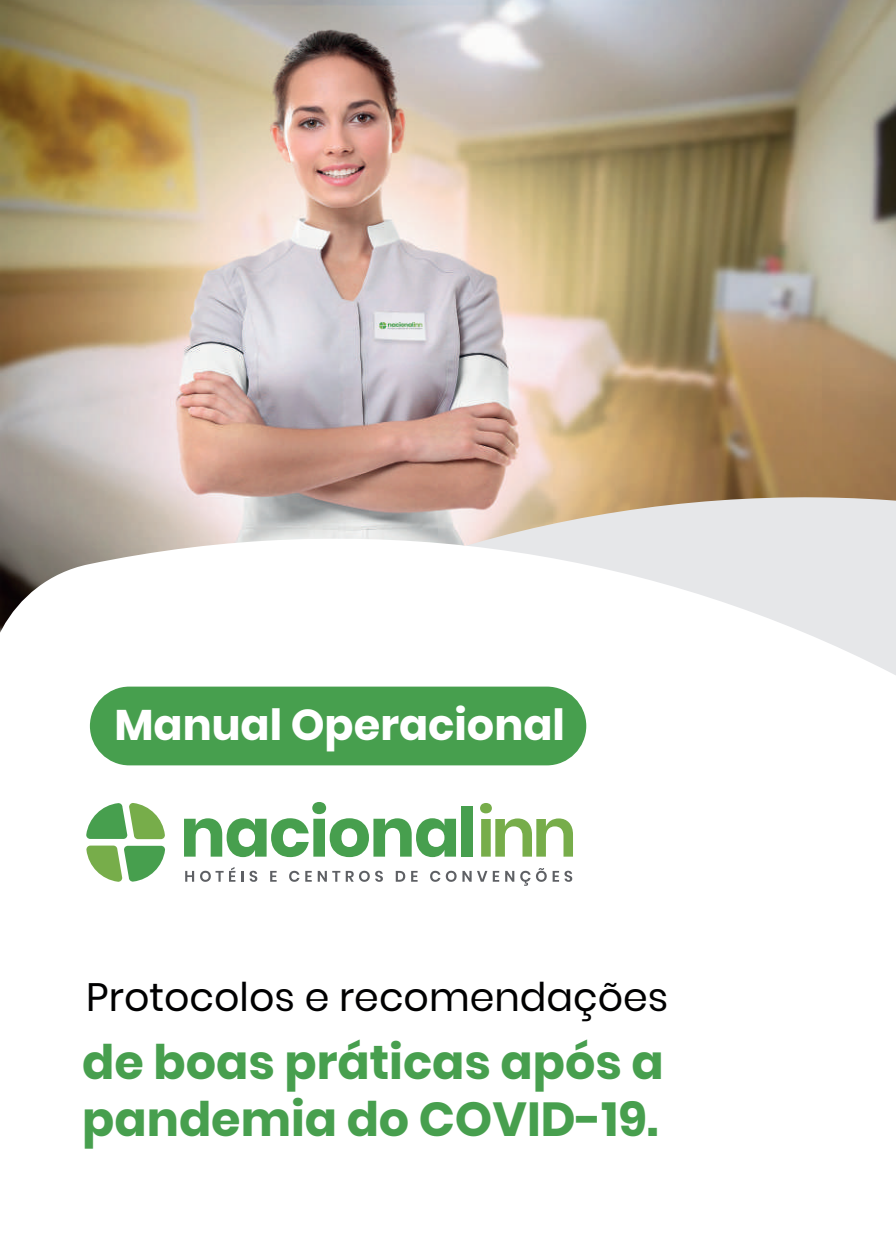
<style>
.page{position:relative;width:896px;height:1248px;background:#fff}
.page>*{position:absolute;margin:0;border:0;box-sizing:border-box;transform-origin:0 0}
.t1{font:700 47.6px/57.2px "Poppins";color:#479f4e}
.t2{font:700 43px "Poppins";color:#fff}
.t3{font:39.6px "Poppins";color:#000001}
</style>
<div class="page">
<img style="left:0;top:0;width:896px;height:451px">
<svg style="left:128px;top:381px;width:768px;height:70px"></svg>
<svg style="left:0;top:451px;width:896px;height:142px"></svg>
<svg style="left:0;top:593px;width:896px;height:293px"></svg>
<svg style="left:184px;top:801px;width:272px;height:56px"></svg>
<div style="left:461px;top:806px;width:12px;height:50px;background:#479f4e"></div>
<svg style="left:480px;top:803px;width:93px;height:53px"></svg>
<svg style="left:185px;top:870px;width:9px;height:11px"></svg>
<svg style="left:200px;top:866px;width:35px;height:15px"></svg>
<svg style="left:241px;top:870px;width:3px;height:11px"></svg>
<svg style="left:250px;top:870px;width:7px;height:11px"></svg>
<svg style="left:270px;top:870px;width:7px;height:11px"></svg>
<svg style="left:289px;top:870px;width:10px;height:11px"></svg>
<svg style="left:305px;top:870px;width:7px;height:11px"></svg>
<svg style="left:318px;top:870px;width:22px;height:11px"></svg>
<svg style="left:346px;top:870px;width:37px;height:11px"></svg>
<svg style="left:396px;top:870px;width:9px;height:11px"></svg>
<svg style="left:411px;top:870px;width:6px;height:11px"></svg>
<svg style="left:430px;top:870px;width:10px;height:11px"></svg>
<svg style="left:446px;top:870px;width:10px;height:11px"></svg>
<svg style="left:462px;top:870px;width:25px;height:11px"></svg>
<svg style="left:493px;top:870px;width:6px;height:11px"></svg>
<svg style="left:505px;top:870px;width:9px;height:11px"></svg>
<svg style="left:520px;top:870px;width:10px;height:15px"></svg>
<svg style="left:536px;top:868px;width:36px;height:13px"></svg>
<svg style="left:86px;top:845px;width:79px;height:37px"></svg>
<svg style="left:86px;top:802px;width:79px;height:37px"></svg>
<div style="left:90px;top:686px;width:496px;height:79px;background:#479f4e;border-radius:39px"></div>
<p class="t2" style="left:114px;top:700px;width:452px">Manual Operacional</p>
<p class="t3" style="left:86px;top:973px;width:583px">Protocolos e recomendações</p>
<p class="t1" style="left:82px;top:1033px;width:583px">de boas práticas após a pandemia do COVID-19.</p>
</div>
